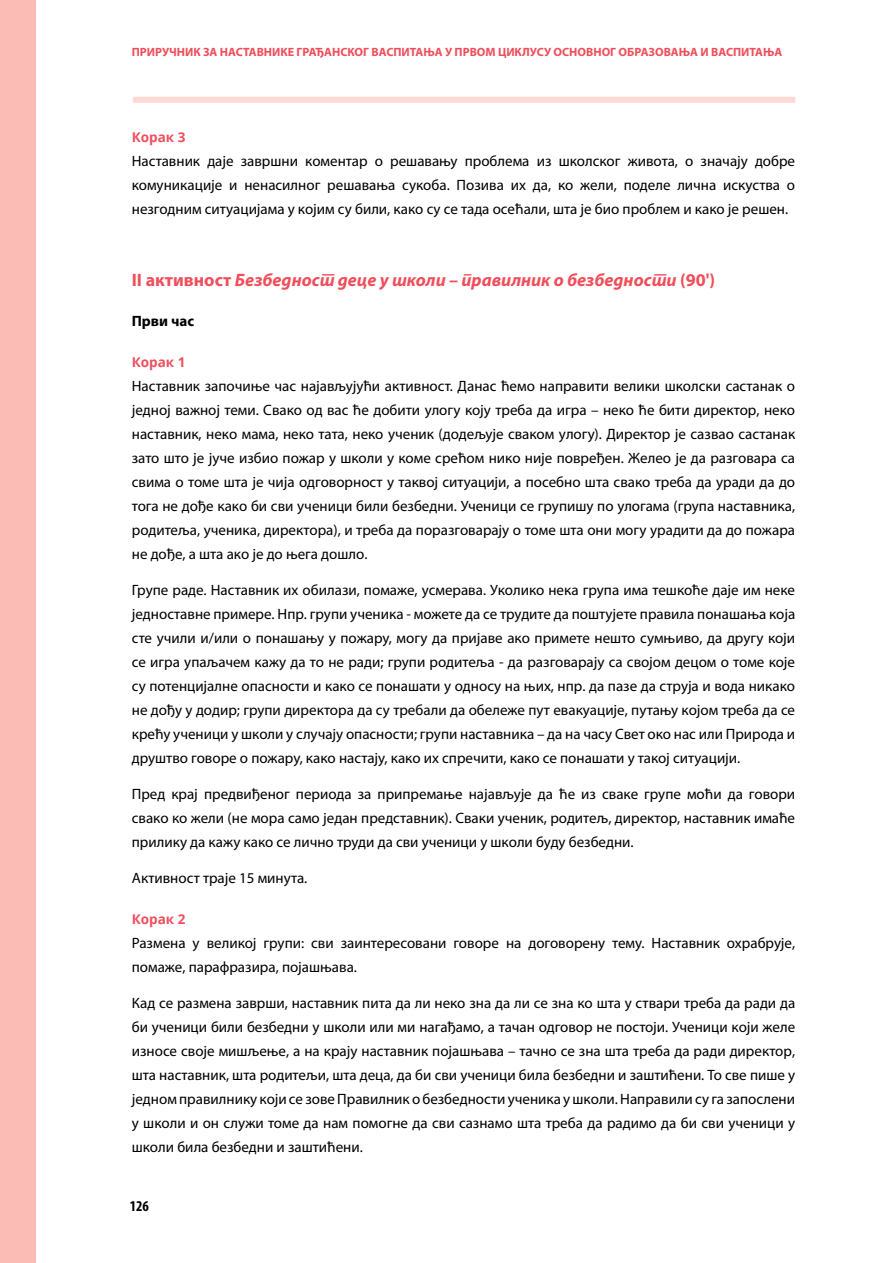
<style>
.page{position:relative;width:893px;height:1263px;background:#fff}
.page>*{position:absolute;margin:0;border:0;box-sizing:border-box;transform-origin:0 0}
.t1{font:italic 700 18px "Myriad Pro";color:#f04e5b}
.t2{font:15px/24px "Myriad Pro";color:#000;text-align:justify}
.t3{font:700 15px "Myriad Pro";color:#000}
.t4{font:700 condensed 15px "Myriad Pro";color:#000}
.t5{font:700 13.5px "Open Sans";color:#f04e5b}
.t6{font:700 12px "Myriad Pro";color:#f04e5b}
.s1{font-style:normal}
</style>
<div class="page">
<div style="left:0;top:0;width:35px;height:1263px;background:#fabcb4"></div>
<div style="left:133px;top:97px;width:662px;height:6px;background:#fcd9d2"></div>
<p class="t6" style="left:132px;top:45px;width:652px">ПРИРУЧНИК ЗА НАСТАВНИКЕ ГРАЂАНСКОГ ВАСПИТАЊА У ПРВОМ ЦИКЛУСУ ОСНОВНОГ ОБРАЗОВАЊА И ВАСПИТАЊА</p>
<p class="t5" style="left:132px;top:128px;width:55px">Корак 3</p>
<p class="t2" style="left:132px;top:149px;width:665px">Наставник даје завршни коментар о решавању проблема из школског живота, о значају добре комуникације и ненасилног решавања сукоба. Позива их да, ко жели, поделе лична искуства о незгодним ситуацијама у којим су били, како су се тада осећали, шта је био проблем и како је решен.</p>
<p class="t1" style="left:132px;top:270px;width:585px"><span class="s1">II активност</span> Безбедност деце у школи – правилник о безбедности <span class="s1">(90')</span></p>
<p class="t3" style="left:132px;top:313px;width:64px">Први час</p>
<p class="t5" style="left:132px;top:353px;width:55px">Корак 1</p>
<p class="t2" style="left:132px;top:374px;width:665px">Наставник започиње час најављујући активност. Данас ћемо направити велики школски састанак о једној важној теми. Свако од вас ће добити улогу коју треба да игра – неко ће бити директор, неко наставник, неко мама, неко тата, неко ученик (додељује сваком улогу). Директор је сазвао састанак зато што је јуче избио пожар у школи у коме срећом нико није повређен. Желео је да разговара са свима о томе шта је чија одговорност у таквој ситуацији, а посебно шта свако треба да уради да до тога не дође како би сви ученици били безбедни. Ученици се групишу по улогама (група наставника, родитеља, ученика, директора), и треба да поразговарају о томе шта они могу урадити да до пожара не дође, а шта ако је до њега дошло.</p>
<p class="t2" style="left:132px;top:578px;width:665px">Групе раде. Наставник их обилази, помаже, усмерава. Уколико нека група има тешкоће даје им неке једноставне примере. Нпр. групи ученика - можете да се трудите да поштујете правила понашања која сте учили и/или о понашању у пожару, могу да пријаве ако примете нешто сумњиво, да другу који се игра упаљачем кажу да то не ради; групи родитеља - да разговарају са својом децом о томе које су потенцијалне опасности и како се понашати у односу на њих, нпр. да пазе да струја и вода никако не дођу у додир; групи директора да су требали да обележе пут евакуације, путању којом треба да се крећу ученици у школи у случају опасности; групи наставника – да на часу Свет око нас или Природа и друштво говоре о пожару, како настају, како их спречити, како се понашати у такој ситуацији.</p>
<p class="t2" style="left:132px;top:782px;width:665px">Пред крај предвиђеног периода за припремање најављује да ће из сваке групе моћи да говори свако ко жели (не мора само један представник). Сваки ученик, родитељ, директор, наставник имаће прилику да кажу како се лично труди да сви ученици у школи буду безбедни.</p>
<p class="t2" style="left:132px;top:866px;width:177px">Активност траје 15 минута.</p>
<p class="t5" style="left:132px;top:910px;width:55px">Корак 2</p>
<p class="t2" style="left:132px;top:931px;width:665px">Размена у великој групи: сви заинтересовани говоре на договорену тему. Наставник охрабрује, помаже, парафразира, појашњава.</p>
<p class="t2" style="left:132px;top:991px;width:665px">Кад се размена заврши, наставник пита да ли неко зна да ли се зна ко шта у ствари треба да ради да би ученици били безбедни у школи или ми нагађамо, а тачан одговор не постоји. Ученици који желе износе своје мишљење, а на крају наставник појашњава – тачно се зна шта треба да ради директор, шта наставник, шта родитељи, шта деца, да би сви ученици била безбедни и заштићени. То све пише у једном правилнику који се зове Правилник о безбедности ученика у школи. Направили су га запослени у школи и он служи томе да нам помогне да сви сазнамо шта треба да радимо да би сви ученици у школи била безбедни и заштићени.</p>
<p class="t4" style="left:130px;top:1197px;width:21px">126</p>
</div>
